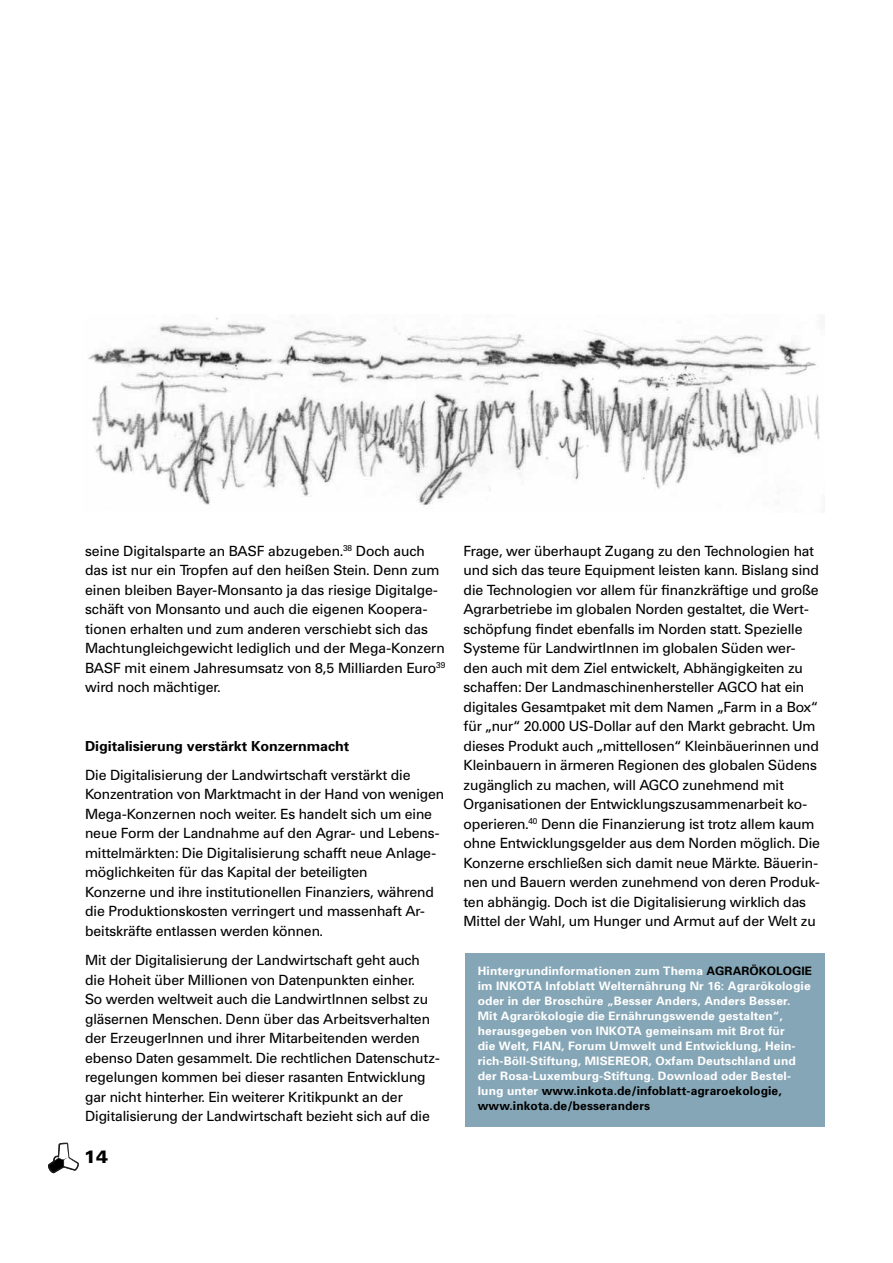
<style>
.page{position:relative;width:893px;height:1263px;background:#fff}
.page>*{position:absolute;margin:0;border:0;box-sizing:border-box;transform-origin:0 0}
.t1{font:900 18px "Univers";color:#000}
.t2{font:13.8px/19.5px "Univers SB";letter-spacing:-.005em;color:#000}
.t3{font:700 13.8px "Univers";letter-spacing:-.005em;color:#000}
.t4{font:700 12px/15px "Univers";letter-spacing:.01em;color:#000}
.t5{font:700 11.7px/15px "Univers";letter-spacing:.01em;color:#fff}
.s1{color:#000}
.s2{font-size:11.7px;color:#fff}
</style>
<div class="page">
<svg style="left:48px;top:1142px;width:31px;height:32px"></svg>
<div style="left:465px;top:953px;width:360px;height:174px;background:#85a6b6"></div>
<img style="left:88px;top:318px;width:732px;height:189px">
<p class="t2" style="left:85px;top:541px;width:362px">seine Digitalsparte an BASF abzugeben.<sup>38</sup> Doch auch das ist nur ein Tropfen auf den heißen Stein. Denn zum einen bleiben Bayer-Monsanto ja das riesige Digitalge&shy;schäft von Monsanto und auch die eigenen Koopera&shy;tionen erhalten und zum anderen verschiebt sich das Machtungleichgewicht lediglich und der Mega-Konzern BASF mit einem Jahresumsatz von 8,5 Milliarden Euro<sup>39 </sup>wird noch mächtiger.</p>
<p class="t3" style="left:85px;top:737px;width:266px">Digitalisierung verstärkt Konzernmacht</p>
<p class="t2" style="left:85px;top:765px;width:361px">Die Digitalisierung der Landwirtschaft verstärkt die Konzentration von Marktmacht in der Hand von wenigen Mega-Konzernen noch weiter. Es handelt sich um eine neue Form der Landnahme auf den Agrar- und Lebens&shy;mittelmärkten: Die Digitalisierung schafft neue Anlage&shy;möglichkeiten für das Kapital der beteiligten<br>Konzerne und ihre institutionellen Finanziers, während die Produktionskosten verringert und massenhaft Ar&shy;beitskräfte entlassen werden können.</p>
<p class="t2" style="left:85px;top:950px;width:357px">Mit der Digitalisierung der Landwirtschaft geht auch die Hoheit über Millionen von Datenpunkten einher.<br>So werden weltweit auch die LandwirtInnen selbst zu gläsernen Menschen. Denn über das Arbeitsverhalten der ErzeugerInnen und ihrer Mitarbeitenden werden ebenso Daten gesammelt. Die rechtlichen Datenschutz&shy;regelungen kommen bei dieser rasanten Entwicklung gar nicht hinterher. Ein weiterer Kritikpunkt an der Digitalisierung der Landwirtschaft bezieht sich auf die</p>
<h1 class="t1" style="left:84px;top:1145px;width:26px">14</h1>
<p class="t2" style="left:463px;top:541px;width:358px">Frage, wer überhaupt Zugang zu den Technologien hat und sich das teure Equipment leisten kann. Bislang sind die Technologien vor allem für finanzkräftige und große Agrarbetriebe im globalen Norden gestaltet, die Wert&shy;schöpfung findet ebenfalls im Norden statt. Spezielle Systeme für LandwirtInnen im globalen Süden wer&shy;den auch mit dem Ziel entwickelt, Abhängigkeiten zu schaffen: Der Landmaschinenhersteller AGCO hat ein digitales Gesamtpaket mit dem Namen „Farm in a Box“ für „nur“ 20.000 US-Dollar auf den Markt gebracht. Um dieses Produkt auch „mittellosen“ Kleinbäuerinnen und Kleinbauern in ärmeren Regionen des globalen Südens zugänglich zu machen, will AGCO zunehmend mit Organisationen der Entwicklungszusammenarbeit ko&shy;operieren.<sup>40</sup> Denn die Finanzierung ist trotz allem kaum ohne Entwicklungsgelder aus dem Norden möglich. Die Konzerne erschließen sich damit neue Märkte. Bäuerin&shy;nen und Bauern werden zunehmend von deren Produk&shy;ten abhängig. Doch ist die Digitalisierung wirklich das Mittel der Wahl, um Hunger und Armut auf der Welt zu</p>
<p class="t5" style="left:478px;top:963px;width:336px">Hintergrundinformationen zum Thema <span class="s1">AGRARÖKOLOGIE </span>im INKOTA Infoblatt Welternährung Nr 16: Agrarökologie oder in der Broschüre „Besser Anders, Anders Besser.<br>Mit Agrarökologie die Ernährungswende gestalten“, herausgegeben von INKOTA gemeinsam mit Brot für<br>die Welt, FIAN, Forum Umwelt und Entwicklung, Hein&shy;rich-Böll-Stiftung, MISEREOR, Oxfam Deutschland und der Rosa-Luxemburg-Stiftung. Download oder Bestel-</p>
<p class="t4" style="left:478px;top:1083px;width:305px"><span class="s2">lung unter</span> www.inkota.de/infoblatt-agraroekologie, www.inkota.de/besseranders</p>
</div>
